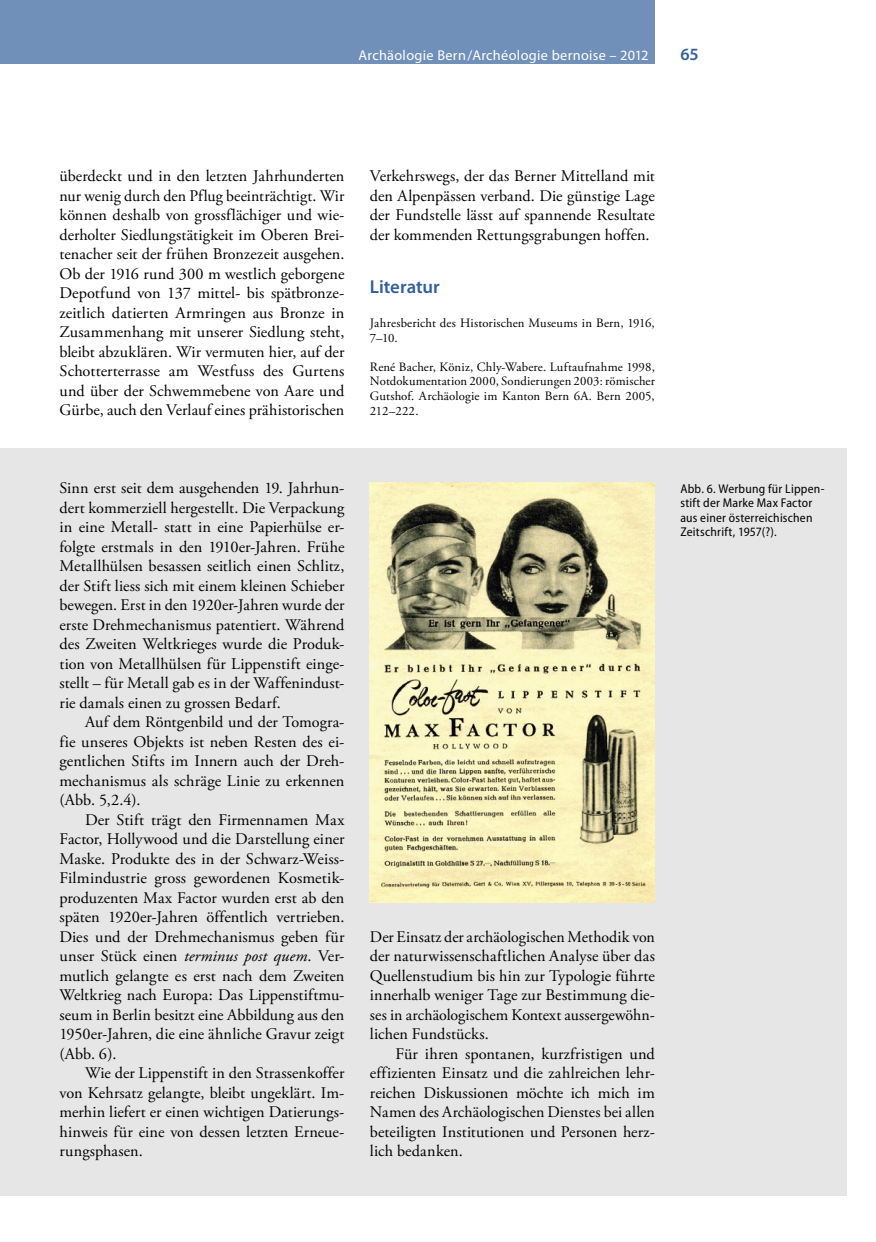
<style>
.page{position:relative;width:876px;height:1242px;background:#fff}
.page>*{position:absolute;margin:0;border:0;box-sizing:border-box;transform-origin:0 0}
.a_ü3_Titel3{font:600 18.75px "Myriad Pro";letter-spacing:-.005em;color:#335f9b}
.t1{font:600 17.25px "Myriad Pro";color:#335f9b}
.b_____Lesetext_nächster_Absatz{font:16.2px/19.5px "Adobe Garamond Pro";letter-spacing:.005em;color:#000;text-align:justify}
.b_____Lesetext_1erAbsatz{font:16.2px/19.5px "Adobe Garamond Pro";letter-spacing:.005em;color:#000;text-align:justify}
.t2{font:14.25px "Myriad Pro";letter-spacing:.025em;color:#fff}
.d__Katalogtext{font:12.75px/14.7px "Adobe Garamond Pro";letter-spacing:.015em;color:#000}
.c___Abbildungslegende{font:semi-condensed 12.75px/14.7px "Myriad Pro";letter-spacing:.02em;color:#000}
.s1{font-style:italic}
</style>
<div class="page">
<div style="left:0;top:0;width:655px;height:64px;background:#708fb9"></div>
<div style="left:0;top:447px;width:847px;height:748px;background:#e6e6e6"></div>
<img style="left:370px;top:482px;width:285px;height:421px">
<p class="t2" style="left:358px;top:47px;width:291px">Archäologie Bern/Archéologie bernoise – 2012</p>
<p class="t1" style="left:680px;top:44px;width:20px">65</p>
<p class="b_____Lesetext_nächster_Absatz" style="left:60px;top:167px;width:286px">überdeckt und in den letzten Jahrhunderten nur wenig durch den Pflug beeinträchtigt. Wir können deshalb von grossflächiger und wie&shy;derholter Siedlungstätigkeit im Oberen Brei&shy;tenacher seit der frühen Bronzezeit ausgehen.<br>Ob der 1916 rund 300 m westlich geborgene Depotfund von 137 mittel- bis spätbronze&shy;zeitlich datierten Armringen aus Bronze in Zusammenhang mit unserer Siedlung steht, bleibt abzuklären. Wir vermuten hier, auf der Schotterterrasse am Westfuss des Gurtens und über der Schwemmebene von Aare und Gürbe, auch den Verlauf eines prähistorischen</p>
<p class="b_____Lesetext_nächster_Absatz" style="left:370px;top:167px;width:286px">Verkehrswegs, der das Berner Mittelland mit den Alpenpässen verband. Die günstige Lage der Fundstelle lässt auf spannende Resultate der kommenden Rettungsgrabungen hoffen.</p>
<p class="a_ü3_Titel3" style="left:370px;top:276px;width:71px">Literatur</p>
<p class="d__Katalogtext" style="left:370px;top:316px;width:286px">Jahresbericht des Historischen Museums in Bern, 1916,<br>7–10.</p>
<p class="d__Katalogtext" style="left:370px;top:360px;width:286px;text-align:justify">René Bacher, Köniz, Chly-Wabere. Luftaufnahme 1998, Notdokumentation 2000, Sondierungen 2003: römischer Gutshof. Archäologie im Kanton Bern 6A. Bern 2005, 212–222.</p>
<p class="b_____Lesetext_nächster_Absatz" style="left:60px;top:479px;width:286px">Sinn erst seit dem ausgehenden 19. Jahrhun&shy;dert kommerziell hergestellt. Die Verpackung in eine Metall- statt in eine Papierhülse er&shy;folgte erstmals in den 1910er-Jahren. Frühe Metallhülsen besassen seitlich einen Schlitz, der Stift liess sich mit einem kleinen Schieber bewegen. Erst in den 1920er-Jahren wurde der erste Drehmechanismus patentiert. Während des Zweiten Weltkrieges wurde die Produk&shy;tion von Metallhülsen für Lippenstift einge&shy;stellt – für Metall gab es in der Waffenindust&shy;rie damals einen zu grossen Bedarf.</p>
<p class="b_____Lesetext_nächster_Absatz" style="left:60px;top:713px;width:286px;text-indent:26px">Auf dem Röntgenbild und der Tomogra&shy;fie unseres Objekts ist neben Resten des ei&shy;gentlichen Stifts im Innern auch der Dreh&shy;mechanismus als schräge Linie zu erkennen (Abb. 5,2.4).</p>
<p class="b_____Lesetext_nächster_Absatz" style="left:60px;top:810px;width:286px;text-indent:26px">Der Stift trägt den Firmennamen Max Factor, Hollywood und die Darstellung einer Maske. Produkte des in der Schwarz-Weiss-Filmindustrie gross gewordenen Kosmetik&shy;produzenten Max Factor wurden erst ab den späten 1920er-Jahren öffentlich vertrieben.<br>Dies und der Drehmechanismus geben für unser Stück einen <span class="s1">terminus post quem</span>. Ver&shy;mutlich gelangte es erst nach dem Zweiten Weltkrieg nach Europa: Das Lippenstiftmu&shy;seum in Berlin besitzt eine Abbildung aus den 1950er-Jahren, die eine ähnliche Gravur zeigt (Abb. 6).</p>
<p class="b_____Lesetext_nächster_Absatz" style="left:60px;top:1064px;width:286px;text-indent:26px">Wie der Lippenstift in den Strassenkoffer von Kehrsatz gelangte, bleibt ungeklärt. Im&shy;merhin liefert er einen wichtigen Datierungs&shy;hinweis für eine von dessen letzten Erneue&shy;rungsphasen.</p>
<p class="b_____Lesetext_1erAbsatz" style="left:370px;top:927px;width:286px">Der Einsatz der archäologischen Methodik von der naturwissenschaftlichen Analyse über das Quellenstudium bis hin zur Typologie führte innerhalb weniger Tage zur Bestimmung die&shy;ses in archäologischem Kontext aussergewöhn&shy;lichen Fundstücks.</p>
<p class="b_____Lesetext_nächster_Absatz" style="left:370px;top:1044px;width:286px;text-indent:26px">Für ihren spontanen, kurzfristigen und effizienten Einsatz und die zahlreichen lehr&shy;reichen Diskussionen möchte ich mich im Namen des Archäologischen Dienstes bei allen beteiligten Institutionen und Personen herz&shy;lich bedanken.</p>
<p class="c___Abbildungslegende" style="left:680px;top:481px;width:146px">Abb. 6. Werbung für Lippen&shy;stift der Marke Max Factor aus einer österreichischen<br>Zeitschrift, 1957(?).</p>
</div>
